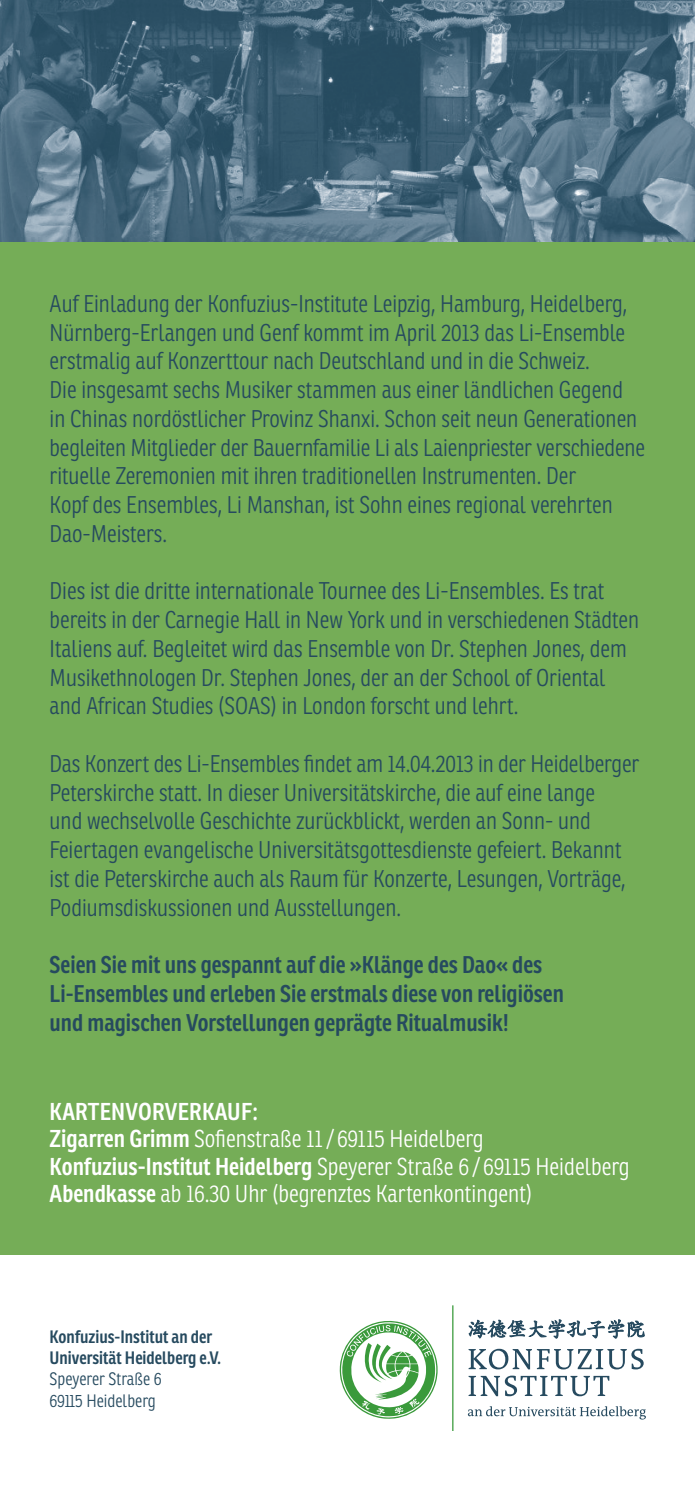
<style>
.page{position:relative;width:695px;height:1489px;background:#fff}
.page>*{position:absolute;margin:0;border:0;box-sizing:border-box;transform-origin:0 0}
.t1{font:300 23.75px/27.5px "Ronnia Cond";color:#fff}
.t2{font:300 23.5px/28.8px "Ronnia Cond";color:#264a5f}
.t3{font:600 23.5px/28.8px "Ronnia Cond";color:#264a5f}
.t4{font:600 17.5px/21.2px "Ronnia Cond";color:#264a5f}
.t5{font:300 17.5px/21.2px "Ronnia Cond";color:#264a5f}
.s1{font-weight:600}
</style>
<div class="page">
<div style="left:0;top:0;width:694px;height:1254px;background:#75ad57"></div>
<hr style="left:452px;top:1305px;width:1px;height:125px;background:#3a9a3b">
<svg style="left:468px;top:1375px;width:141px;height:21px"></svg>
<svg style="left:468px;top:1348px;width:175px;height:21px"></svg>
<svg style="left:468px;top:1406px;width:177px;height:13px"></svg>
<svg style="left:340px;top:1320px;width:97px;height:98px"></svg>
<svg style="left:468px;top:1319px;width:176px;height:20px"></svg>
<img style="left:0;top:0;width:694px;height:241px">
<p class="t2" style="left:50px;top:289px;width:596px">Auf Einladung der Konfuzius-Institute Leipzig, Hamburg, Heidelberg, Nürnberg-Erlangen und Genf kommt im April 2013 das Li-Ensemble erstmalig auf Konzerttour nach Deutschland und in die Schweiz.<br>Die insgesamt sechs Musiker stammen aus einer ländlichen Gegend<br>in Chinas nordöstlicher Provinz Shanxi. Schon seit neun Generationen begleiten Mitglieder der Bauernfamilie Li als Laienpriester verschiedene rituelle Zeremonien mit ihren traditionellen Instrumenten. Der<br>Kopf des Ensembles, Li Manshan, ist Sohn eines regional verehrten Dao-Meisters.</p>
<p class="t2" style="left:50px;top:576px;width:591px">Dies ist die dritte internationale Tournee des Li-Ensembles. Es trat bereits in der Carnegie Hall in New York und in verschiedenen Städten Italiens auf. Begleitet wird das Ensemble von Dr. Stephen Jones, dem Musikethnologen Dr. Stephen Jones, der an der School of Oriental and African Studies (SOAS) in London forscht und lehrt.</p>
<p class="t2" style="left:50px;top:749px;width:591px">Das Konzert des Li-Ensembles findet am 14.04.2013 in der Heidelberger Peterskirche statt. In dieser Universitätskirche, die auf eine lange<br>und wechselvolle Geschichte zurückblickt, werden an Sonn- und Feiertagen evangelische Universitätsgottesdienste gefeiert. Bekannt ist die Peterskirche auch als Raum für Konzerte, Lesungen, Vorträge, Podiumsdiskussionen und Ausstellungen.</p>
<p class="t3" style="left:50px;top:950px;width:516px">Seien Sie mit uns gespannt auf die »Klänge des Dao« des<br>Li-Ensembles und erleben Sie erstmals diese von religiösen und magischen Vorstellungen geprägte Ritualmusik!</p>
<p class="t1" style="left:50px;top:1097px;width:581px"><span class="s1">Kartenvorverkauf:<br>Zigarren Grimm</span> Sofienstraße 11/ 69115 Heidelberg <span class="s1">Konfuzius-Institut Heidelberg</span> Speyerer Straße 6 / 69115 Heidelberg <span class="s1">Abendkasse</span> ab 16.30 Uhr (begrenztes Kartenkontingent)</p>
<p class="t4" style="left:50px;top:1325px;width:173px">Konfuzius-Institut an der<br>Universität Heidelberg e.V.</p>
<p class="t5" style="left:50px;top:1368px;width:113px">Speyerer Straße 6<br>69115 Heidelberg</p>
</div>
